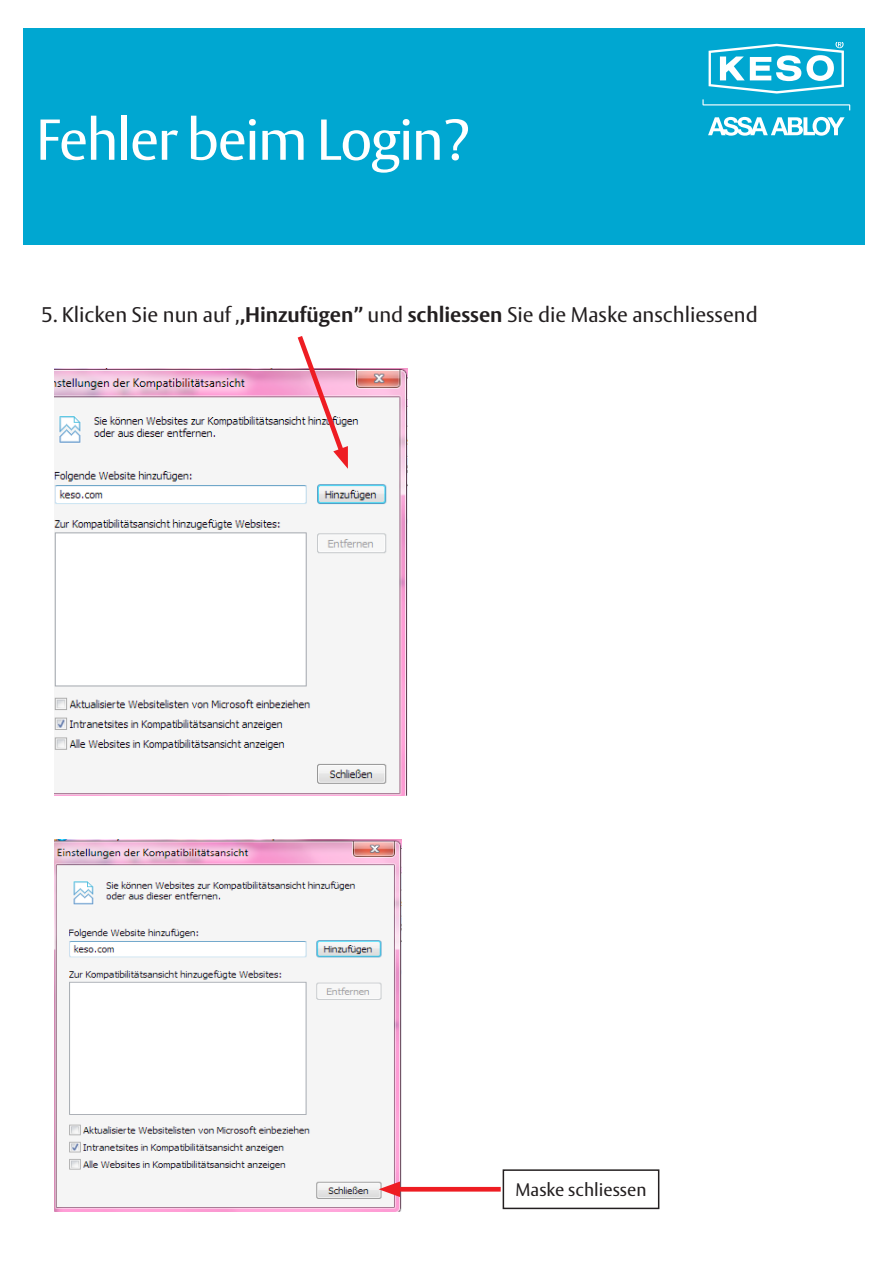
<style>
.page{position:relative;width:893px;height:1263px;background:#fff}
.page>*{position:absolute;margin:0;border:0;box-sizing:border-box;transform-origin:0 0}
.t1{font:57px "ASSA Vesta";letter-spacing:-.03em;color:#fff}
.t2{font:21px "ASSA Vesta";color:#231f20}
.t3{font:18px "ASSA Vesta";color:#231f20}
.s1{font-weight:700}
</style>
<div class="page">
<img style="left:54px;top:369px;width:353px;height:426px">
<img style="left:54px;top:839px;width:348px;height:373px">
<div style="left:503px;top:1169px;width:156px;height:40px;border:2px solid #231f20"></div>
<svg style="left:294px;top:336px;width:55px;height:133px"></svg>
<hr style="left:391px;top:1187px;width:110px;height:4px;background:#ee1d23">
<svg style="left:379px;top:1181px;width:21px;height:16px"></svg>
<div style="left:23px;top:28px;width:842px;height:216px;background:#00a7d1"></div>
<svg style="left:702px;top:43px;width:148px;height:93px"></svg>
<h1 class="t1" style="left:36px;top:105px;width:436px">Fehler beim Login?</h1>
<p class="t2" style="left:41px;top:302px;width:718px">5. Klicken Sie nun auf ,<span class="s1">,Hinzufügen”</span> und <span class="s1">schliessen</span> Sie die Maske anschliessend</p>
<p class="t3" style="left:516px;top:1179px;width:132px">Maske schliessen</p>
</div>
